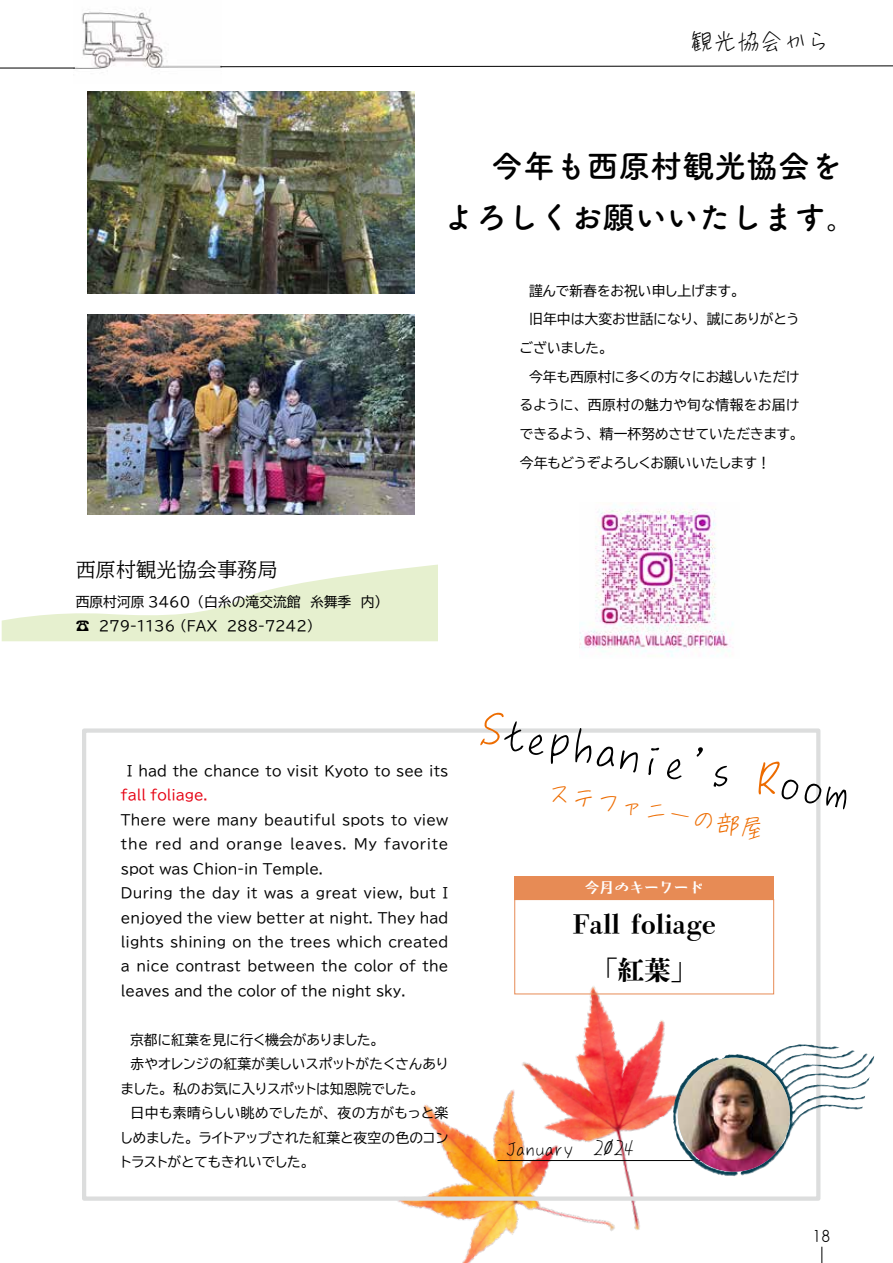
<style>
.page{position:relative;width:893px;height:1263px;background:#fff}
.page>*{position:absolute;margin:0;border:0;box-sizing:border-box;transform-origin:0 0}
.t1{font:46.8px "TA koigokoro";color:#000}
.t2{font:31.95px/51.2px "Tsuku A Rd Gothic Std B";color:#000}
.t3{font:800 26.55px/46.5px "DNP Shuei 4 go B Std";color:#000;text-align:center}
.t4{font:24.45px "TA koigokoro";color:#ed6c00}
.t5{font:23.4px "TA koigokoro";color:#000}
.t6{font:20.25px "BIZ UDP Mincho Medium";color:#000}
.t7{font:20.25px "TA koigokoro";color:#000}
.t8{font:19.2px "TA koigokoro";color:#000}
.t9{font:15.9px "TA kotodama r";color:#000}
.t10{font:14.85px "AB gagaku b";color:#fff}
.t11{font:13.8px/24.5px "BIZ UDP Gothic";letter-spacing:.005em;color:#000}
.t12{font:13.8px "BIZ UDP Gothic";color:#e60012}
.t13{font:13.8px "BIZ UDP Gothic";letter-spacing:.045em;color:#000}
.s1{color:#ed6c00}
</style>
<div class="page">
<img style="left:398px;top:986px;width:374px;height:277px">
<div style="left:82px;top:728px;width:738px;height:473px;border:4px solid #dcdddd"></div>
<img style="left:74px;top:9px;width:147px;height:61px">
<svg style="left:1px;top:564px;width:437px;height:77px"></svg>
<hr style="left:497px;top:1160px;width:212px;height:1px;background:#000">
<img style="left:722px;top:1044px;width:76px;height:90px">
<img style="left:678px;top:1057px;width:112px;height:115px">
<svg style="left:220px;top:65px;width:673px;height:2px"></svg>
<hr style="left:0;top:68px;width:75px;height:1px;background:#000">
<svg style="left:821px;top:1247px;width:1px;height:16px"></svg>
<img style="left:580px;top:505px;width:153px;height:152px">
<img style="left:87px;top:315px;width:328px;height:199px">
<img style="left:87px;top:91px;width:328px;height:202px">
<div style="left:514px;top:876px;width:260px;height:23px;background:#e78b55"></div>
<div style="left:514px;top:899px;width:260px;height:95px;border:1px solid #e78b55"></div>
<h3 class="t5" style="left:690px;top:25px;width:142px">観光協会から</h3>
<h2 class="t2" style="left:443px;top:138px;width:416px;text-indent:48px">今年も西原村観光協会をよろしくお願いいたします。</h2>
<p class="t11" style="left:520px;top:276px;width:281px;line-height:28.7px">　謹んで新春をお祝い申し上げます。<br>　旧年中は大変お世話になり、誠にありがとうございました。<br>　今年も西原村に多くの方々にお越しいただけるように、西原村の魅力や旬な情報をお届けできるよう、精一杯努めさせていただきます。今年もどうぞよろしくお願いいたします!</p>
<h3 class="t6" style="left:76px;top:559px;width:203px">西原村観光協会事務局</h3>
<p class="t11" style="left:197px;top:589px;width:186px">（白糸の滝交流館　糸舞季　内(</p>
<p class="t11" style="left:76px;top:589px;width:116px">西原村河原 3460</p>
<p class="t11" style="left:76px;top:613px;width:143px">☎　279-1136 （FAX</p>
<p class="t11" style="left:227px;top:613px;width:89px">288-7242(</p>
<p class="t11" style="left:127px;top:758px;width:323px">I had the chance to visit Kyoto to see its</p>
<p class="t12" style="left:121px;top:788px;width:88px">fall foliage.</p>
<p class="t11" style="left:414px;top:807px;width:36px">view</p>
<p class="t11" style="left:121px;top:807px;width:47px">There</p>
<p class="t11" style="left:264px;top:807px;width:73px">beautiful</p>
<p class="t11" style="left:342px;top:807px;width:44px">spots</p>
<p class="t11" style="left:391px;top:807px;width:18px">to</p>
<p class="t11" style="left:173px;top:807px;width:39px">were</p>
<p class="t11" style="left:217px;top:807px;width:42px">many</p>
<p class="t11" style="left:121px;top:832px;width:204px">the<br>spot was Chion-in Temple.</p>
<p class="t11" style="left:155px;top:832px;width:28px">red</p>
<p class="t11" style="left:189px;top:832px;width:31px">and</p>
<p class="t11" style="left:290px;top:832px;width:58px">leaves.</p>
<p class="t11" style="left:227px;top:832px;width:58px">orange</p>
<p class="t13" style="left:384px;top:837px;width:66px">favorite</p>
<p class="t11" style="left:354px;top:832px;width:24px">My</p>
<p class="t11" style="left:179px;top:881px;width:28px">the</p>
<p class="t11" style="left:212px;top:881px;width:29px">day</p>
<p class="t11" style="left:410px;top:881px;width:28px">but</p>
<p class="t11" style="left:121px;top:881px;width:53px">During</p>
<p class="t11" style="left:121px;top:905px;width:329px">enjoyed the view better at night. They had</p>
<p class="t11" style="left:388px;top:929px;width:62px">created</p>
<p class="t11" style="left:246px;top:881px;width:13px">it</p>
<p class="t11" style="left:364px;top:881px;width:41px">view,</p>
<p class="t11" style="left:443px;top:881px;width:7px">I</p>
<p class="t11" style="left:316px;top:881px;width:43px">great</p>
<p class="t11" style="left:264px;top:881px;width:31px">was</p>
<p class="t11" style="left:300px;top:881px;width:10px">a</p>
<p class="t11" style="left:121px;top:929px;width:45px">lights</p>
<p class="t11" style="left:170px;top:929px;width:57px">shining</p>
<p class="t11" style="left:258px;top:929px;width:27px">the</p>
<p class="t11" style="left:337px;top:929px;width:47px">which</p>
<p class="t11" style="left:290px;top:929px;width:42px">trees</p>
<p class="t11" style="left:232px;top:929px;width:21px">on</p>
<p class="t11" style="left:247px;top:954px;width:69px">between</p>
<p class="t11" style="left:322px;top:954px;width:28px">the</p>
<p class="t11" style="left:354px;top:954px;width:41px">color</p>
<p class="t11" style="left:399px;top:954px;width:18px">of</p>
<p class="t11" style="left:422px;top:954px;width:28px">the</p>
<p class="t11" style="left:136px;top:954px;width:34px">nice</p>
<p class="t11" style="left:176px;top:954px;width:67px">contrast</p>
<p class="t11" style="left:121px;top:954px;width:286px">a<br>leaves and the color of the night sky.</p>
<p class="t11" style="left:121px;top:1027px;width:329px">　京都に紅葉を見に行く機会がありました。<br>　赤やオレンジの紅葉が美しいスポットがたくさんありました。私のお気に入りスポットは知恩院でした。<br>　日中も素晴らしい眺めでしたが、夜の方がもっと楽しめました。ライトアップされた紅葉と夜空の色のコントラストがとてもきれいでした。</p>
<h1 class="t1" style="left:486px;top:696px;width:259px;rotate:10deg"><span class="s1">S</span>tephanie s'</h1>
<h1 class="t1" style="left:763px;top:745px;width:95px;rotate:10deg"><span class="s1">R</span>oom</h1>
<h3 class="t4" style="left:551px;top:775px;width:222px;rotate:10deg">ステファニーの部屋</h3>
<p class="t10" style="left:585px;top:880px;width:121px">今月のキーワード</p>
<h3 class="t3" style="left:572px;top:900px;width:145px">Fall foliage「紅葉「</h3>
<h3 class="t8" style="left:506px;top:1135px;width:68px">January</h3>
<h3 class="t7" style="left:593px;top:1135px;width:42px">2024</h3>
<p class="t9" style="left:813px;top:1226px;width:19px">18</p>
</div>
